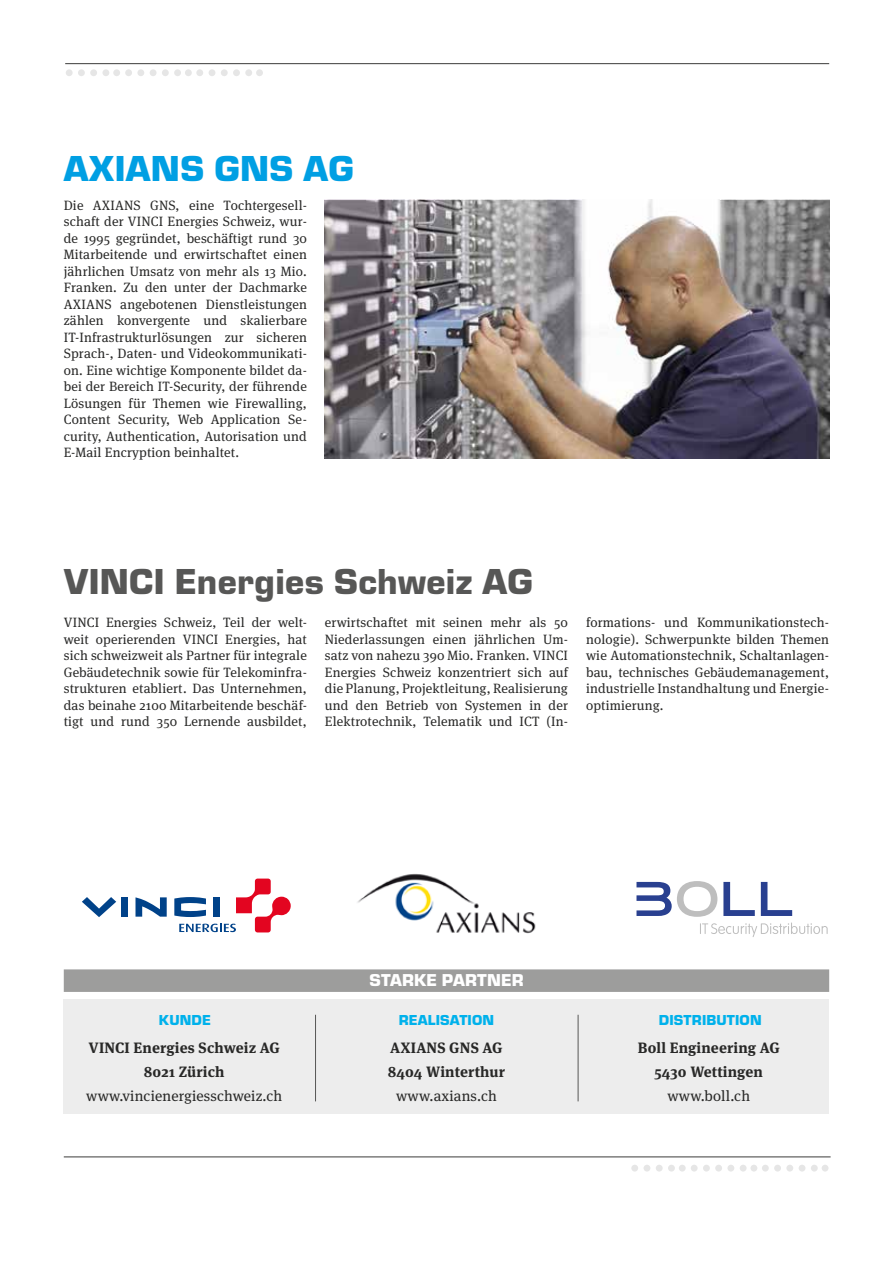
<style>
.page{position:relative;width:893px;height:1263px;background:#fff}
.page>*{position:absolute;margin:0;border:0;box-sizing:border-box;transform-origin:0 0}
.t1{font:900 37.5px "Eurostile";color:#575756}
.t2{font:900 37.5px "Eurostile";color:#009fe3}
.t3{font:900 17.85px "Eurostile";letter-spacing:.01em;color:#fff}
.t4{font:700 15px/24px "Meta Serif OT";letter-spacing:.01em;color:#282827;text-align:center}
.t5{font:15px "Meta Serif OT";letter-spacing:.01em;color:#282827}
.t6{font:900 15px "Eurostile";letter-spacing:.01em;color:#00b1eb}
.t7{font:13.5px/16.5px "Meta Serif OT";letter-spacing:.01em;color:#282827;text-align:justify}
</style>
<div class="page">
<div style="left:64px;top:999px;width:765px;height:115px;background:#ededed"></div>
<div style="left:64px;top:969px;width:765px;height:23px;background:#9d9d9c"></div>
<hr style="left:64px;top:1157px;width:767px;height:1px;background:#3c3c3b">
<div style="left:762px;top:1165px;width:7px;height:6px;background:#e6e6e6;border-radius:50%"></div>
<div style="left:774px;top:1165px;width:7px;height:6px;background:#e6e6e6;border-radius:50%"></div>
<div style="left:786px;top:1165px;width:7px;height:6px;background:#e6e6e6;border-radius:50%"></div>
<svg style="left:799px;top:1165px;width:6px;height:6px"></svg>
<div style="left:811px;top:1165px;width:7px;height:6px;background:#e6e6e6;border-radius:50%"></div>
<svg style="left:822px;top:1165px;width:6px;height:6px"></svg>
<div style="left:691px;top:1165px;width:7px;height:6px;background:#e6e6e6;border-radius:50%"></div>
<div style="left:703px;top:1165px;width:7px;height:6px;background:#e6e6e6;border-radius:50%"></div>
<div style="left:715px;top:1165px;width:7px;height:6px;background:#e6e6e6;border-radius:50%"></div>
<div style="left:727px;top:1165px;width:7px;height:6px;background:#e6e6e6;border-radius:50%"></div>
<div style="left:740px;top:1165px;width:7px;height:6px;background:#e6e6e6;border-radius:50%"></div>
<div style="left:750px;top:1165px;width:7px;height:6px;background:#e6e6e6;border-radius:50%"></div>
<div style="left:631px;top:1165px;width:7px;height:6px;background:#e6e6e6;border-radius:50%"></div>
<div style="left:643px;top:1165px;width:7px;height:6px;background:#e6e6e6;border-radius:50%"></div>
<div style="left:656px;top:1165px;width:7px;height:6px;background:#e6e6e6;border-radius:50%"></div>
<div style="left:668px;top:1165px;width:7px;height:6px;background:#e6e6e6;border-radius:50%"></div>
<div style="left:679px;top:1165px;width:7px;height:6px;background:#e6e6e6;border-radius:50%"></div>
<hr style="left:315px;top:1015px;width:1px;height:86px;background:#575756">
<hr style="left:578px;top:1015px;width:1px;height:86px;background:#575756">
<svg style="left:636px;top:881px;width:192px;height:56px"></svg>
<hr style="left:65px;top:63px;width:764px;height:1px;background:#3c3c3b">
<div style="left:196px;top:69px;width:7px;height:7px;background:#e6e6e6;border-radius:50%"></div>
<div style="left:209px;top:69px;width:6px;height:7px;background:#e6e6e6;border-radius:50%"></div>
<div style="left:221px;top:69px;width:7px;height:7px;background:#e6e6e6;border-radius:50%"></div>
<div style="left:233px;top:69px;width:7px;height:7px;background:#e6e6e6;border-radius:50%"></div>
<div style="left:245px;top:69px;width:7px;height:7px;background:#e6e6e6;border-radius:50%"></div>
<div style="left:256px;top:69px;width:7px;height:7px;background:#e6e6e6;border-radius:50%"></div>
<div style="left:125px;top:69px;width:7px;height:7px;background:#e6e6e6;border-radius:50%"></div>
<div style="left:137px;top:69px;width:7px;height:7px;background:#e6e6e6;border-radius:50%"></div>
<div style="left:150px;top:69px;width:7px;height:7px;background:#e6e6e6;border-radius:50%"></div>
<div style="left:162px;top:69px;width:7px;height:7px;background:#e6e6e6;border-radius:50%"></div>
<div style="left:174px;top:69px;width:7px;height:7px;background:#e6e6e6;border-radius:50%"></div>
<div style="left:185px;top:69px;width:7px;height:7px;background:#e6e6e6;border-radius:50%"></div>
<div style="left:66px;top:69px;width:7px;height:7px;background:#e6e6e6;border-radius:50%"></div>
<div style="left:78px;top:69px;width:7px;height:7px;background:#e6e6e6;border-radius:50%"></div>
<div style="left:90px;top:69px;width:7px;height:7px;background:#e6e6e6;border-radius:50%"></div>
<div style="left:102px;top:69px;width:7px;height:7px;background:#e6e6e6;border-radius:50%"></div>
<div style="left:113px;top:69px;width:7px;height:7px;background:#e6e6e6;border-radius:50%"></div>
<img style="left:325px;top:199px;width:504px;height:259px">
<img style="left:357px;top:873px;width:179px;height:61px">
<div style="left:121px;top:897px;width:7px;height:20px;background:#004289"></div>
<svg style="left:136px;top:897px;width:31px;height:20px"></svg>
<svg style="left:82px;top:897px;width:34px;height:20px"></svg>
<svg style="left:174px;top:878px;width:117px;height:54px"></svg>
<h1 class="t2" style="left:64px;top:148px;width:289px">AXIANS GN S AG</h1>
<p class="t7" style="left:64px;top:197px;width:245px">Die AXIANS GNS, eine Tochtergesell&shy;schaft der VINCI Energies Schweiz, wur&shy;de 1995 gegründet, beschäftigt rund 30<br>Mitarbeitende und erwirtschaftet einen jährlichen Umsatz von mehr als 13 Mio.<br>Franken. Zu den unter der Dachmarke AXIANS angebotenen Dienstleistungen zählen konvergente und skalierbare IT-Infrastrukturlösungen zur sicheren Sprach-, Daten- und Videokommunikati&shy;on. Eine wichtige Komponente bildet da&shy;bei der Bereich IT-Security, der führende Lösungen für Themen wie Firewalling, Content Security, Web Application Se&shy;curity, Authentication, Autorisation und E-Mail Encryption beinhaltet.</p>
<h1 class="t1" style="left:64px;top:561px;width:21px">VINCI</h1>
<h1 class="t1" style="left:175px;top:561px;width:357px">ENERGIES SCHWEIZ AG</h1>
<p class="t7" style="left:64px;top:615px;width:245px">VINCI Energies Schweiz, Teil der welt&shy;weit operierenden VINCI Energies, hat sich schweizweit als Partner für integrale Gebäudetechnik sowie für Telekominfra&shy;strukturen etabliert. Das Unternehmen, das beinahe 2100 Mitarbeitende beschäf&shy;tigt und rund 350 Lernende ausbildet,</p>
<p class="t7" style="left:325px;top:614px;width:245px">erwirtschaftet mit seinen mehr als 50<br>Niederlassungen einen jährlichen Um&shy;satz von nahezu 390 Mio. Franken. VINCI Energies Schweiz konzentriert sich auf die Planung, Projektleitung, Realisierung und den Betrieb von Systemen in der Elektrotechnik, Telematik und ICT (In-</p>
<p class="t7" style="left:586px;top:614px;width:245px">formations- und Kommunikationstech&shy;nologie). Schwerpunkte bilden Themen wie Automationstechnik, Schaltanlagen&shy;bau, technisches Gebäudemanagement, industrielle Instandhaltung und Energie&shy;optimierung.</p>
<p class="t6" style="left:159px;top:1012px;width:53px">KUNDE</p>
<p class="t4" style="left:88px;top:1036px;width:193px">VINCI Energies Schweiz AG<br>8021 Zürich</p>
<p class="t5" style="left:86px;top:1087px;width:198px">www.vincienergiesschweiz.ch</p>
<h2 class="t3" style="left:369px;top:970px;width:156px">STARKE PARTNER</h2>
<p class="t6" style="left:399px;top:1012px;width:97px">REALISATION</p>
<p class="t4" style="left:388px;top:1036px;width:119px;text-align:left">AXIANS GNS AG<br>8404 Winterthur</p>
<p class="t5" style="left:396px;top:1087px;width:102px">www.axians.ch</p>
<p class="t6" style="left:659px;top:1012px;width:104px">DISTRIBUTION</p>
<p class="t4" style="left:638px;top:1036px;width:144px">Boll Engineering AG<br>5430 Wettingen</p>
<p class="t5" style="left:667px;top:1087px;width:84px">www.boll.ch</p>
</div>
